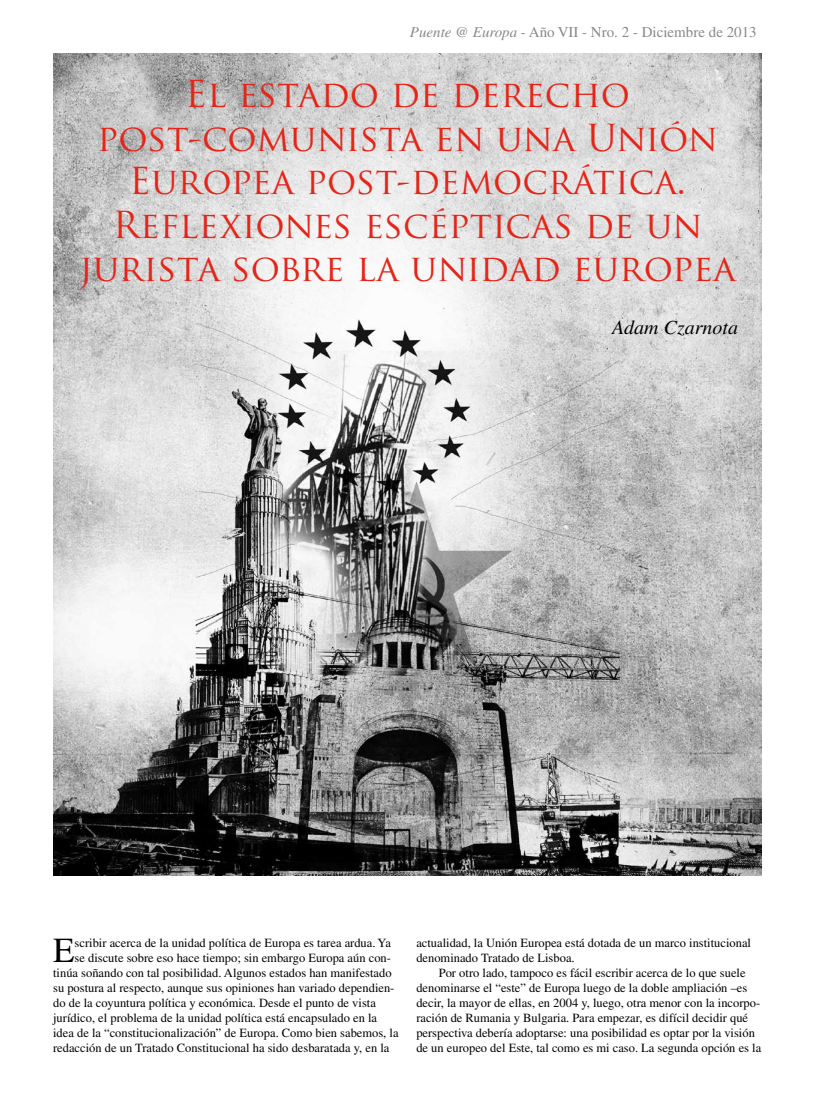
<style>
.page{position:relative;width:815px;height:1117px;background:#fff}
.page>*{position:absolute;margin:0;border:0;box-sizing:border-box;transform-origin:0 0}
.t1{font:36.25px/43.5px "Trajan Pro";color:#e42518;text-align:center}
.t2{font:35.12px "Times";color:#000}
.t3{font:italic 20px "Times";color:#000}
.t4{font:15px "Times";color:#88898b}
.t5{font:12.5px/15px "Times";color:#000}
.s1{font-style:italic}
</style>
<div class="page">
<img style="left:53px;top:53px;width:709px;height:822px">
<p class="t4" style="left:410px;top:24px;width:348px"><span class="s1">Puente @ Europa</span> - Año VII - Nro. 2 - Diciembre de 2013</p>
<h1 class="t1" style="left:79px;top:72px;width:658px">El estado de derecho post-comunista en una Unión<br>Europea post-democrática.<br>Reflexiones escépticas de un jurista sobre la unidad europea</h1>
<h3 class="t3" style="left:612px;top:316px;width:128px">Adam Czarnota</h3>
<h2 class="t2" style="left:53px;top:930px;width:23px">E</h2>
<p class="t5" style="left:75px;top:935px;width:318px">scribir acerca de la unidad política de Europa es tarea ardua. Ya</p>
<p class="t5" style="left:75px;top:950px;width:318px">se discute sobre eso hace tiempo; sin embargo Europa aún con-</p>
<p class="t5" style="left:53px;top:965px;width:340px">tinúa soñando con tal posibilidad. Algunos estados han manifestado</p>
<p class="t5" style="left:53px;top:980px;width:343px">su postura al respecto, aunque sus opiniones han variado dependien-</p>
<p class="t5" style="left:53px;top:995px;width:324px">do de la coyuntura política y económica. Desde el punto de vista</p>
<p class="t5" style="left:53px;top:1010px;width:325px">jurídico, el problema de la unidad política está encapsulado en la</p>
<p class="t5" style="left:53px;top:1025px;width:347px">idea de la “constitucionalización” de Europa. Como bien sabemos, la</p>
<p class="t5" style="left:53px;top:1040px;width:338px">redacción de un Tratado Constitucional ha sido desbaratada y, en la</p>
<p class="t5" style="left:416px;top:935px;width:336px">actualidad, la Unión Europea está dotada de un marco institucional denominado Tratado de Lisboa.</p>
<p class="t5" style="left:416px;top:965px;width:346px;text-indent:22px">Por otro lado, tampoco es fácil escribir acerca de lo que suele denominarse el “este” de Europa luego de la doble ampliación –es decir, la mayor de ellas, en 2004 y, luego, otra menor con la incorpo&shy;ración de Rumania y Bulgaria. Para empezar, es difícil decidir qué perspectiva debería adoptarse: una posibilidad es optar por la visión de un europeo del Este, tal como es mi caso. La segunda opción es la</p>
</div>
